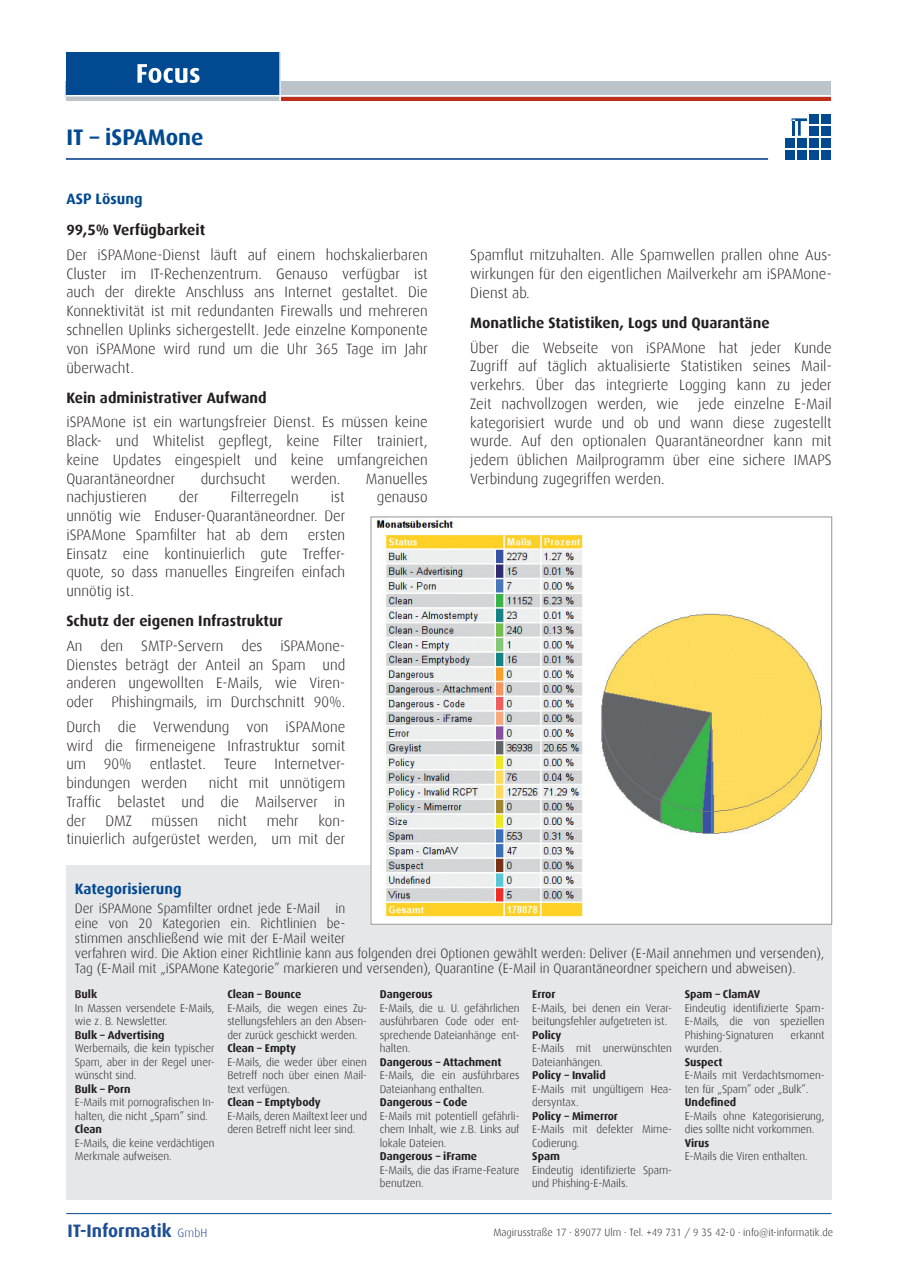
<style>
.page{position:relative;width:910px;height:1280px;background:#fff}
.page>*{position:absolute;margin:0;border:0;box-sizing:border-box;transform-origin:0 0}
.t1{font:700 22.5px "Dax";color:#014990}
.t2{font:700 18px "Dax";color:#1e4e94}
.t3{font:300 15px/18.8px "Dax";color:#231f20;text-align:justify}
.t4{font:700 15px "Dax";color:#231f20}
.t5{font:700 15px "Dax";color:#014990}
.t6{font:300 13.5px/15px "Dax";color:#231f20}
.t7{font:300 11.25px/13.5px "Dax";letter-spacing:-.005em;color:#231f20}
.t8{font:700 11.25px "Dax";letter-spacing:-.005em;color:#231f20}
.t9{font:300 10.5px "Dax";color:#231f20}
.s1{font-weight:300;font-size:12px}
</style>
<div class="page">
<div style="left:280px;top:96px;width:551px;height:5px;background:#c02d19"></div>
<div style="left:66px;top:96px;width:214px;height:5px;background:#bcc4c9"></div>
<div style="left:66px;top:81px;width:765px;height:15px;background:#bcc4c9"></div>
<hr style="left:66px;top:158px;width:702px;height:2px;background:#1e4d95">
<div style="left:810px;top:114px;width:9px;height:10px;background:#014990"></div>
<div style="left:810px;top:126px;width:9px;height:10px;background:#014990"></div>
<div style="left:810px;top:138px;width:9px;height:10px;background:#014990"></div>
<div style="left:810px;top:150px;width:9px;height:10px;background:#014990"></div>
<div style="left:822px;top:114px;width:9px;height:10px;background:#014990"></div>
<div style="left:822px;top:126px;width:9px;height:10px;background:#014990"></div>
<div style="left:822px;top:138px;width:9px;height:10px;background:#014990"></div>
<div style="left:822px;top:150px;width:9px;height:10px;background:#014990"></div>
<div style="left:798px;top:138px;width:9px;height:10px;background:#014990"></div>
<div style="left:786px;top:138px;width:9px;height:10px;background:#014990"></div>
<div style="left:798px;top:150px;width:9px;height:10px;background:#014990"></div>
<div style="left:786px;top:150px;width:9px;height:10px;background:#014990"></div>
<svg style="left:791px;top:118px;width:16px;height:18px"></svg>
<div style="left:66px;top:52px;width:214px;height:44px;background:#014990"></div>
<svg style="left:137px;top:64px;width:63px;height:19px"></svg>
<hr style="left:66px;top:95px;width:765px;height:1px;background:#fff">
<hr style="left:279px;top:52px;width:2px;height:52px;background:#fff">
<hr style="left:66px;top:1213px;width:765px;height:1px;background:#014990">
<div style="left:66px;top:865px;width:766px;height:335px;background:#e6e7e9"></div>
<img style="left:373px;top:520px;width:457px;height:402px">
<h1 class="t1" style="left:67px;top:124px;width:138px">IT – iSPAMone</h1>
<p class="t5" style="left:66px;top:190px;width:78px">ASP Lösung</p>
<p class="t4" style="left:66px;top:222px;width:140px">99,5% Verfügbarkeit</p>
<p class="t3" style="left:66px;top:246px;width:363px">Der iSPAMone-Dienst läuft auf einem hochskalierbaren Cluster im IT-Rechenzentrum. Genauso verfügbar ist auch der direkte Anschluss ans Internet gestaltet. Die Konnektivität ist mit redundanten Firewalls und mehreren schnellen Uplinks sichergestellt. Jede einzelne Komponente von iSPAMone wird rund um die Uhr 365 Tage im Jahr überwacht.</p>
<p class="t4" style="left:66px;top:389px;width:202px">Kein administrativer Aufwand</p>
<p class="t3" style="left:66px;top:413px;width:363px">iSPAMone ist ein wartungsfreier Dienst. Es müssen keine Black- und Whitelist gepflegt, keine Filter trainiert, keine Updates eingespielt und keine umfangreichen Quarantäneordner</p>
<p class="t3" style="left:201px;top:469px;width:66px">durchsucht</p>
<p class="t3" style="left:291px;top:469px;width:51px">werden.</p>
<p class="t3" style="left:366px;top:469px;width:63px">Manuelles</p>
<p class="t3" style="left:66px;top:488px;width:82px">nachjustieren</p>
<p class="t3" style="left:179px;top:488px;width:21px">der</p>
<p class="t3" style="left:231px;top:488px;width:69px">Filterregeln</p>
<p class="t3" style="left:331px;top:488px;width:15px">ist</p>
<p class="t3" style="left:377px;top:488px;width:52px">genauso</p>
<p class="t3" style="left:66px;top:507px;width:280px">unnötig wie Enduser-Quarantäneordner. Der iSPAMone Spamfilter hat ab dem</p>
<p class="t3" style="left:66px;top:525px;width:280px;text-indent:241px">ersten Einsatz eine kontinuierlich gute Treffer&shy;quote, so dass manuelles Eingreifen einfach unnötig ist.</p>
<p class="t4" style="left:66px;top:612px;width:218px">Schutz der eigenen Infrastruktur</p>
<p class="t3" style="left:66px;top:636px;width:280px">An den SMTP-Servern des iSPAMone-Dienstes beträgt der Anteil an Spam und anderen ungewollten E-Mails, wie Viren&shy;oder Phishingmails, im Durchschnitt 90%.</p>
<p class="t3" style="left:66px;top:717px;width:280px">Durch die Verwendung von iSPAMone wird die firmeneigene Infrastruktur somit um 90% entlastet. Teure Internetver&shy;bindungen werden</p>
<p class="t3" style="left:66px;top:774px;width:280px;text-indent:142px">nicht mit unnötigem Traffic belastet und die Mailserver in der</p>
<p class="t3" style="left:66px;top:811px;width:280px;text-align:right">kon-<br>tinuierlich aufgerüstet werden, um mit der</p>
<p class="t3" style="left:106px;top:811px;width:28px">DMZ</p>
<p class="t3" style="left:152px;top:811px;width:48px">müssen</p>
<p class="t3" style="left:218px;top:811px;width:31px">nicht</p>
<p class="t3" style="left:267px;top:811px;width:34px">mehr</p>
<p class="t3" style="left:470px;top:246px;width:363px">Spamflut mitzuhalten. Alle Spamwellen prallen ohne Aus&shy;wirkungen für den eigentlichen Mailverkehr am iSPAMone-Dienst ab.</p>
<p class="t4" style="left:470px;top:314px;width:301px">Monatliche Statistiken, Logs und Quarantäne</p>
<p class="t3" style="left:470px;top:338px;width:363px">Über die Webseite von iSPAMone hat jeder Kunde Zugriff auf täglich aktualisierte Statistiken seines Mail&shy;verkehrs. Über das integrierte Logging kann zu jeder Zeit nachvollzogen werden, wie</p>
<p class="t3" style="left:470px;top:394px;width:363px;text-indent:228px">jede einzelne E-Mail kategorisiert wurde und ob und wann diese zugestellt wurde. Auf den optionalen Quarantäneordner kann mit jedem üblichen Mailprogramm über eine sichere IMAPS Verbindung zugegriffen werden.</p>
<p class="t5" style="left:75px;top:880px;width:108px">Kategorisierung</p>
<p class="t6" style="left:75px;top:901px;width:751px">Der iSPAMone Spamfilter ordnet jede E-Mail in<br>eine von 20 Kategorien ein. Richtlinien be-<br>stimmen anschließend wie mit der E-Mail weiter<br>verfahren wird. Die Aktion einer Richtlinie kann aus folgenden drei Optionen gewählt werden: Deliver (E-Mail annehmen und versenden), Tag (E-Mail mit „iSPAMone Kategorie” markieren und versenden), Quarantine (E-Mail in Quarantäneordner speichern und abweisen).</p>
<p class="t8" style="left:75px;top:988px;width:24px">Bulk</p>
<p class="t7" style="left:75px;top:1001px;width:141px">In Massen versendete E-Mails, wie z. B. Newsletter.</p>
<p class="t8" style="left:75px;top:1028px;width:91px">Bulk – Advertising</p>
<p class="t7" style="left:75px;top:1042px;width:141px;text-align:justify">Werbemails, die kein typischer Spam, aber in der Regel uner&shy;wünscht sind.</p>
<p class="t8" style="left:75px;top:1082px;width:57px">Bulk – Porn</p>
<p class="t7" style="left:75px;top:1096px;width:141px">E-Mails mit pornografischen In&shy;halten, die nicht „Spam” sind.</p>
<p class="t8" style="left:75px;top:1123px;width:29px">Clean</p>
<p class="t7" style="left:75px;top:1136px;width:141px">E-Mails, die keine verdächtigen<br>Merkmale aufweisen.</p>
<p class="t8" style="left:685px;top:988px;width:77px">Spam – ClamAV</p>
<p class="t7" style="left:685px;top:1001px;width:141px;text-align:justify">Eindeutig identifizierte Spam-E-Mails, die von speziellen Phishing-Signaturen</p>
<p class="t8" style="left:227px;top:988px;width:75px">Clean – Bounce</p>
<p class="t7" style="left:227px;top:1001px;width:141px;text-align:justify">E-Mails, die wegen eines Zu&shy;stellungsfehlers an den Absen&shy;der zurück geschickt werden.</p>
<p class="t8" style="left:227px;top:1042px;width:70px">Clean – Empty</p>
<p class="t7" style="left:227px;top:1055px;width:141px;text-align:justify">E-Mails, die weder über einen Betreff noch über einen Mail&shy;text verfügen.</p>
<p class="t8" style="left:227px;top:1096px;width:95px">Clean – Emptybody</p>
<p class="t7" style="left:227px;top:1109px;width:141px">E-Mails, deren Mailtext leer und deren Betreff nicht leer sind.</p>
<p class="t8" style="left:380px;top:988px;width:54px">Dangerous</p>
<p class="t7" style="left:380px;top:1001px;width:141px;text-align:justify">E-Mails, die u. U. gefährlichen ausführbaren Code oder ent&shy;sprechende Dateianhänge ent&shy;halten.</p>
<p class="t8" style="left:380px;top:1055px;width:123px">Dangerous – Attachment</p>
<p class="t7" style="left:380px;top:1069px;width:141px">E-Mails, die ein ausführbares<br>Dateianhang enthalten.</p>
<p class="t8" style="left:380px;top:1096px;width:89px">Dangerous – Code</p>
<p class="t7" style="left:380px;top:1109px;width:141px;text-align:justify">E-Mails mit potentiell gefährli&shy;chem Inhalt, wie z.B. Links auf lokale Dateien.</p>
<p class="t8" style="left:380px;top:1150px;width:99px">Dangerous – iFrame</p>
<p class="t7" style="left:380px;top:1163px;width:141px">E-Mails, die das iFrame-Feature benutzen.</p>
<p class="t8" style="left:532px;top:988px;width:25px">Error</p>
<p class="t7" style="left:532px;top:1001px;width:141px">E-Mails, bei denen ein Verar&shy;beitungsfehler aufgetreten ist.</p>
<p class="t8" style="left:532px;top:1028px;width:31px">Policy</p>
<p class="t7" style="left:532px;top:1042px;width:141px">E-Mails mit unerwünschten<br>Dateianhängen.</p>
<p class="t8" style="left:532px;top:1069px;width:75px">Policy – Invalid</p>
<p class="t7" style="left:532px;top:1082px;width:141px">E-Mails mit ungültigem Hea&shy;dersyntax.</p>
<p class="t8" style="left:532px;top:1109px;width:87px">Policy – Mimerror</p>
<p class="t7" style="left:532px;top:1123px;width:141px">E-Mails mit defekter Mime-<br>Codierung.</p>
<p class="t8" style="left:532px;top:1150px;width:29px">Spam</p>
<p class="t7" style="left:532px;top:1163px;width:141px">Eindeutig identifizierte Spam&shy;und Phishing-E-Mails.</p>
<p class="t7" style="left:790px;top:1028px;width:35px">erkannt</p>
<p class="t7" style="left:685px;top:1042px;width:38px">wurden.</p>
<p class="t8" style="left:685px;top:1055px;width:39px">Suspect</p>
<p class="t7" style="left:685px;top:1069px;width:141px">E-Mails mit Verdachtsmomen&shy;ten für „Spam” oder „Bulk”.</p>
<p class="t8" style="left:685px;top:1096px;width:53px">Undefined</p>
<p class="t7" style="left:685px;top:1109px;width:141px">E-Mails ohne Kategorisierung, dies sollte nicht vorkommen.</p>
<p class="t8" style="left:685px;top:1136px;width:26px">Virus</p>
<p class="t7" style="left:685px;top:1150px;width:124px">E-Mails die Viren enthalten.</p>
<p class="t2" style="left:67px;top:1220px;width:141px">IT-Informatik <span class="s1">GmbH</span></p>
<p class="t9" style="left:493px;top:1226px;width:341px">Magirusstraße 17 · 89077 Ulm · Tel. +49 731 / 9 35 42-0 · info@it-informatik.de</p>
</div>
